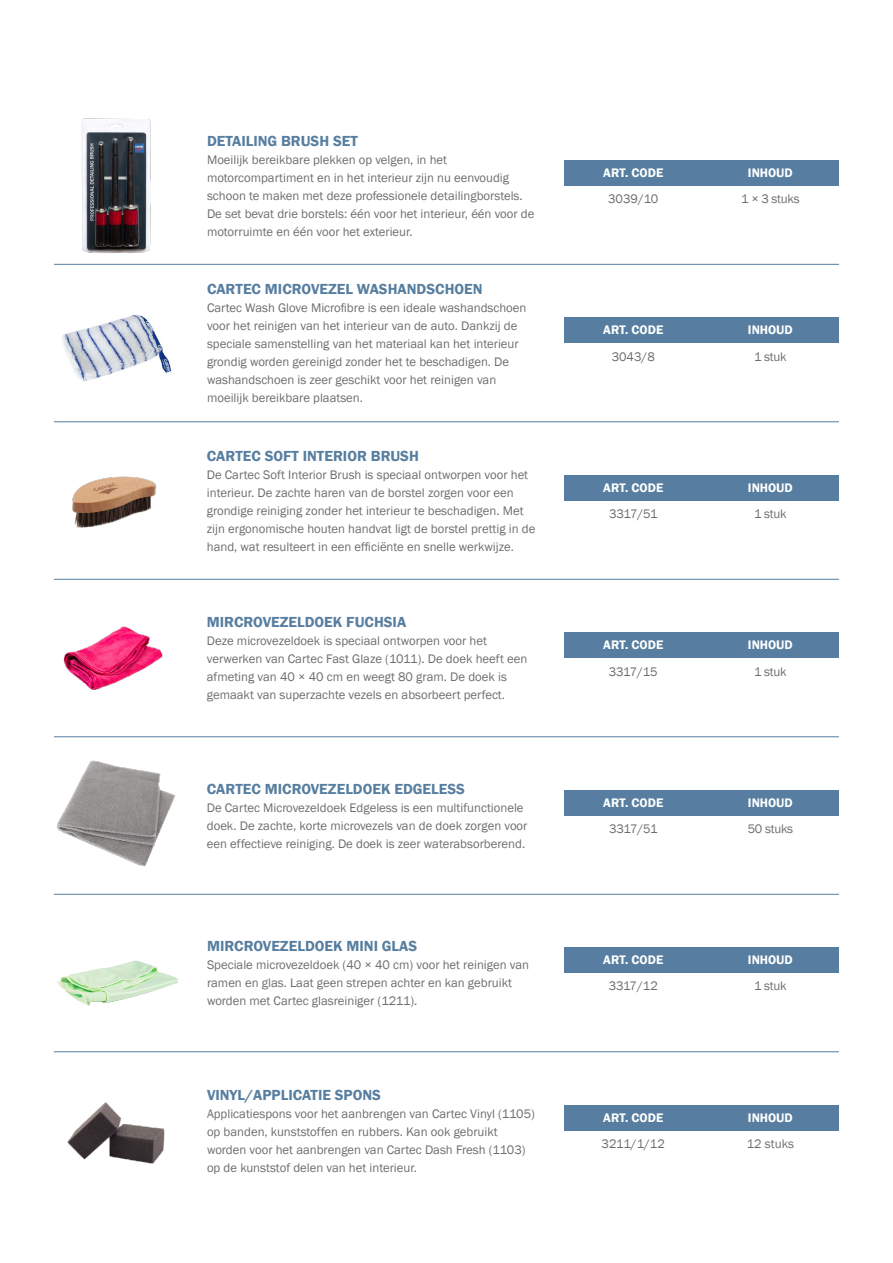
<style>
.page{position:relative;width:893px;height:1263px;background:#fff}
.page>*{position:absolute;margin:0;border:0;box-sizing:border-box;transform-origin:0 0}
.t1{font:600 15px "Franklin Gothic";color:#577ea0}
.t2{font:12.75px/18px "Franklin Gothic";color:#6c6d70}
.t3{font:600 12.75px "Franklin Gothic";color:#fff}
</style>
<div class="page">
<img style="left:57px;top:960px;width:121px;height:46px">
<div style="left:565px;top:947px;width:137px;height:26px;background:#577ea0"></div>
<div style="left:702px;top:947px;width:137px;height:26px;background:#577ea0"></div>
<img style="left:67px;top:1102px;width:98px;height:62px">
<div style="left:565px;top:1105px;width:137px;height:26px;background:#577ea0"></div>
<div style="left:702px;top:1105px;width:137px;height:26px;background:#577ea0"></div>
<hr style="left:54px;top:894px;width:785px;height:1px;background:#577ea0">
<hr style="left:54px;top:1051px;width:785px;height:1px;background:#577ea0">
<img style="left:81px;top:118px;width:70px;height:136px">
<div style="left:565px;top:160px;width:137px;height:26px;background:#577ea0"></div>
<div style="left:702px;top:160px;width:137px;height:26px;background:#577ea0"></div>
<hr style="left:54px;top:736px;width:785px;height:1px;background:#577ea0">
<hr style="left:54px;top:421px;width:785px;height:1px;background:#577ea0">
<hr style="left:54px;top:264px;width:785px;height:1px;background:#577ea0">
<hr style="left:54px;top:579px;width:785px;height:1px;background:#577ea0">
<img style="left:62px;top:314px;width:110px;height:68px">
<div style="left:565px;top:318px;width:137px;height:25px;background:#577ea0"></div>
<div style="left:702px;top:318px;width:137px;height:25px;background:#577ea0"></div>
<img style="left:54px;top:422px;width:124px;height:157px">
<div style="left:565px;top:475px;width:137px;height:25px;background:#577ea0"></div>
<div style="left:702px;top:475px;width:137px;height:25px;background:#577ea0"></div>
<img style="left:63px;top:626px;width:100px;height:64px">
<div style="left:565px;top:632px;width:137px;height:26px;background:#577ea0"></div>
<div style="left:702px;top:632px;width:137px;height:26px;background:#577ea0"></div>
<img style="left:56px;top:760px;width:120px;height:107px">
<div style="left:565px;top:790px;width:137px;height:25px;background:#577ea0"></div>
<div style="left:702px;top:790px;width:137px;height:25px;background:#577ea0"></div>
<p class="t1" style="left:207px;top:132px;width:152px">DETAILING BRUSH SET</p>
<p class="t2" style="left:207px;top:151px;width:329px">Moeilijk bereikbare plekken op velgen, in het motorcompartiment en in het interieur zijn nu eenvoudig schoon te maken met deze professionele detailingborstels.<br>De set bevat drie borstels: één voor het interieur, één voor de motorruimte en één voor het exterieur.</p>
<p class="t1" style="left:207px;top:280px;width:277px">CARTEC MICROVEZEL WASHANDSCHOEN</p>
<p class="t2" style="left:207px;top:299px;width:321px">Cartec Wash Glove Microfibre is een ideale washandschoen voor het reinigen van het interieur van de auto. Dankzij de speciale samenstelling van het materiaal kan het interieur grondig worden gereinigd zonder het te beschadigen. De washandschoen is zeer geschikt voor het reinigen van moeilijk bereikbare plaatsen.</p>
<p class="t1" style="left:207px;top:446px;width:214px">CARTEC SOFT INTERIOR BRUSH</p>
<p class="t2" style="left:207px;top:466px;width:330px">De Cartec Soft Interior Brush is speciaal ontworpen voor het interieur. De zachte haren van de borstel zorgen voor een grondige reiniging zonder het interieur te beschadigen. Met zijn ergonomische houten handvat ligt de borstel prettig in de hand, wat resulteert in een efficiënte en snelle werkwijze.</p>
<p class="t3" style="left:603px;top:164px;width:61px">ART. CODE</p>
<p class="t3" style="left:748px;top:164px;width:46px">INHOUD</p>
<p class="t2" style="left:608px;top:190px;width:52px">3039/10</p>
<p class="t2" style="left:741px;top:190px;width:60px">1 × 3 stuks</p>
<p class="t3" style="left:603px;top:322px;width:61px">ART. CODE</p>
<p class="t3" style="left:748px;top:322px;width:46px">INHOUD</p>
<p class="t2" style="left:612px;top:348px;width:45px">3043/8</p>
<p class="t2" style="left:754px;top:348px;width:34px">1 stuk</p>
<p class="t3" style="left:603px;top:479px;width:61px">ART. CODE</p>
<p class="t3" style="left:748px;top:479px;width:46px">INHOUD</p>
<p class="t2" style="left:609px;top:505px;width:50px">3317/51</p>
<p class="t2" style="left:754px;top:505px;width:34px">1 stuk</p>
<p class="t1" style="left:207px;top:613px;width:201px">MIRCROVEZELDOEK FUCHSIA</p>
<p class="t2" style="left:207px;top:632px;width:322px">Deze microvezeldoek is speciaal ontworpen voor het verwerken van Cartec Fast Glaze (1011). De doek heeft een afmeting van 40 × 40 cm en weegt 80 gram. De doek is gemaakt van superzachte vezels en absorbeert perfect.</p>
<p class="t3" style="left:603px;top:637px;width:61px">ART. CODE</p>
<p class="t3" style="left:748px;top:637px;width:46px">INHOUD</p>
<p class="t2" style="left:609px;top:662px;width:50px">3317/15</p>
<p class="t2" style="left:754px;top:662px;width:34px">1 stuk</p>
<p class="t1" style="left:207px;top:779px;width:260px">CARTEC MICROVEZELDOEK EDGELESS</p>
<p class="t2" style="left:207px;top:799px;width:322px">De Cartec Microvezeldoek Edgeless is een multifunctionele doek. De zachte, korte microvezels van de doek zorgen voor een effectieve reiniging. De doek is zeer waterabsorberend.</p>
<p class="t1" style="left:207px;top:937px;width:212px">MIRCROVEZELDOEK MINI GLAS</p>
<p class="t2" style="left:207px;top:956px;width:324px">Speciale microvezeldoek (40 × 40 cm) voor het reinigen van ramen en glas. Laat geen strepen achter en kan gebruikt worden met Cartec glasreiniger (1211).</p>
<p class="t3" style="left:603px;top:794px;width:61px">ART. CODE</p>
<p class="t3" style="left:748px;top:794px;width:46px">INHOUD</p>
<p class="t2" style="left:609px;top:820px;width:50px">3317/51</p>
<p class="t2" style="left:748px;top:820px;width:47px">50 stuks</p>
<p class="t3" style="left:603px;top:952px;width:61px">ART. CODE</p>
<p class="t3" style="left:748px;top:952px;width:46px">INHOUD</p>
<p class="t2" style="left:609px;top:977px;width:51px">3317/12</p>
<p class="t2" style="left:754px;top:977px;width:34px">1 stuk</p>
<p class="t1" style="left:207px;top:1086px;width:175px">VINYL/APPLICATIE SPONS</p>
<p class="t2" style="left:207px;top:1105px;width:329px">Applicatiespons voor het aanbrengen van Cartec Vinyl (1105) op banden, kunststoffen en rubbers. Kan ook gebruikt worden voor het aanbrengen van Cartec Dash Fresh (1103) op de kunststof delen van het interieur.</p>
<p class="t3" style="left:603px;top:1110px;width:61px">ART. CODE</p>
<p class="t3" style="left:748px;top:1110px;width:46px">INHOUD</p>
<p class="t2" style="left:602px;top:1135px;width:65px">3211/1/12</p>
<p class="t2" style="left:747px;top:1135px;width:49px">12 stuks</p>
</div>
